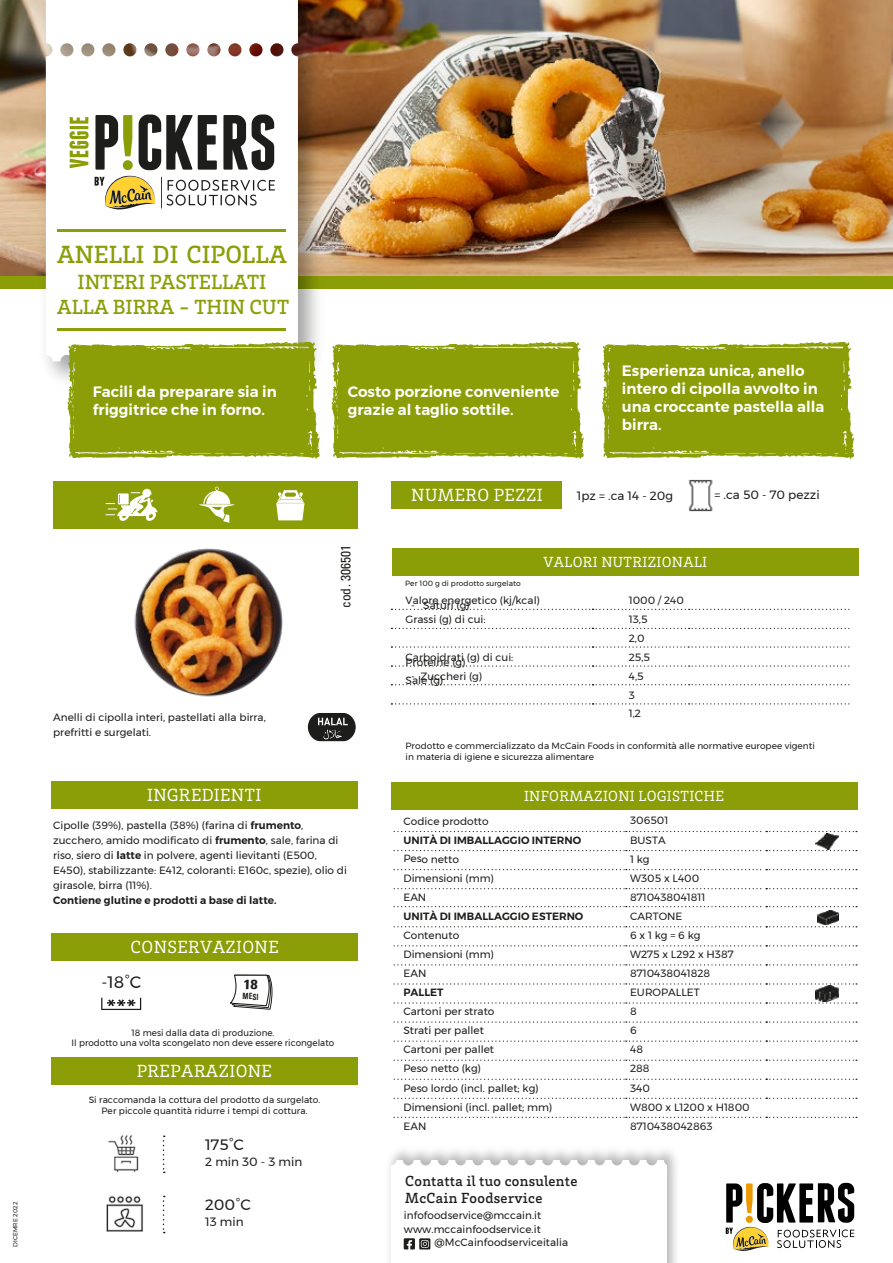
<style>
.page{position:relative;width:893px;height:1263px;background:#fff}
.page>*{position:absolute;margin:0;border:0;box-sizing:border-box;transform-origin:0 0}
.t1{font:500 25.5px "Brix Slab";color:#8b9e07}
.t2{font:500 21px/25.2px "Brix Slab";color:#8b9e07;text-align:center}
.t3{font:18px "Brix Slab";letter-spacing:.02em;color:#fff}
.t4{font:16.5px "Montserrat";color:#1d1d1b}
.t5{font:600 15px/18px "Montserrat";color:#fff}
.t6{font:15px "Brix Slab";letter-spacing:.02em;color:#fff}
.t7{font:500 15px/16.5px "Brix Slab";letter-spacing:.02em;color:#1d1d1b}
.t8{font:15px "Montserrat";color:#1d1d1b}
.t9{font:condensed 13.5px "Univers";color:#1d1d1b}
.t10{font:12px "Montserrat";color:#1d1d1b}
.t11{font:10.5px/15px "Montserrat";color:#1d1d1b}
.t12{font:600 10.5px "Montserrat";color:#1d1d1b}
.t13{font:9.15px/10.8px "Montserrat";letter-spacing:.005em;color:#1d1d1b;text-align:center}
.t14{font:9.15px/10.8px "Montserrat";letter-spacing:.005em;color:#1d1d1b;text-align:center;scale:.96 1}
.t15{font:9px/10.5px "Montserrat";color:#1d1d1b}
.t16{font:700 condensed 8.7px "Univers LT Std";color:#1d1d1b;scale:.82 1}
.t17{font:7.5px "Montserrat";color:#1d1d1b}
.t18{font:6px "Montserrat";letter-spacing:.005em;color:#1d1d1b}
.s1{font-weight:600}
</style>
<div class="page">
<div style="left:51px;top:782px;width:306px;height:27px;background:#8b9e07"></div>
<div style="left:392px;top:482px;width:170px;height:27px;background:#8b9e07"></div>
<div style="left:53px;top:481px;width:304px;height:48px;background:#8b9e07"></div>
<div style="left:392px;top:548px;width:467px;height:27px;background:#8b9e07"></div>
<div style="left:391px;top:782px;width:466px;height:27px;background:#8b9e07"></div>
<svg style="left:391px;top:609px;width:459px;height:1px"></svg>
<svg style="left:391px;top:628px;width:459px;height:1px"></svg>
<div style="left:51px;top:1057px;width:306px;height:28px;background:#8b9e07"></div>
<img style="left:688px;top:479px;width:25px;height:32px">
<svg style="left:101px;top:998px;width:40px;height:12px"></svg>
<div style="left:51px;top:933px;width:307px;height:27px;background:#8b9e07"></div>
<svg style="left:394px;top:831px;width:463px;height:1px"></svg>
<svg style="left:394px;top:850px;width:463px;height:1px"></svg>
<svg style="left:394px;top:869px;width:463px;height:1px"></svg>
<svg style="left:394px;top:888px;width:463px;height:1px"></svg>
<svg style="left:394px;top:906px;width:463px;height:1px"></svg>
<svg style="left:394px;top:926px;width:463px;height:1px"></svg>
<svg style="left:394px;top:945px;width:463px;height:1px"></svg>
<svg style="left:394px;top:964px;width:463px;height:1px"></svg>
<svg style="left:394px;top:983px;width:463px;height:1px"></svg>
<svg style="left:394px;top:1002px;width:463px;height:2px"></svg>
<svg style="left:394px;top:1021px;width:463px;height:2px"></svg>
<svg style="left:394px;top:1040px;width:463px;height:2px"></svg>
<svg style="left:394px;top:1059px;width:463px;height:2px"></svg>
<svg style="left:394px;top:1078px;width:463px;height:2px"></svg>
<svg style="left:394px;top:1098px;width:463px;height:1px"></svg>
<svg style="left:394px;top:1117px;width:463px;height:1px"></svg>
<img style="left:815px;top:833px;width:24px;height:16px">
<img style="left:818px;top:910px;width:21px;height:15px">
<img style="left:815px;top:986px;width:24px;height:16px">
<svg style="left:726px;top:1183px;width:128px;height:68px"></svg>
<svg style="left:307px;top:713px;width:49px;height:29px"></svg>
<img style="left:372px;top:0;width:521px;height:276px">
<svg style="left:391px;top:646px;width:459px;height:2px"></svg>
<svg style="left:391px;top:665px;width:459px;height:2px"></svg>
<svg style="left:391px;top:684px;width:459px;height:1px"></svg>
<svg style="left:391px;top:703px;width:459px;height:1px"></svg>
<img style="left:134px;top:548px;width:149px;height:149px">
<svg style="left:163px;top:1135px;width:2px;height:38px"></svg>
<img style="left:108px;top:1135px;width:31px;height:38px">
<svg style="left:163px;top:1196px;width:2px;height:37px"></svg>
<img style="left:106px;top:1196px;width:38px;height:36px">
<div style="left:0;top:276px;width:893px;height:13px;background:#8b9e07"></div>
<img style="left:0;top:0;width:372px;height:380px">
<svg style="left:46px;top:0;width:252px;height:361px"></svg>
<svg style="left:70px;top:131px;width:19px;height:37px"></svg>
<hr style="left:70px;top:126px;width:18px;height:3px;background:#8b9e07">
<svg style="left:70px;top:117px;width:18px;height:7px"></svg>
<hr style="left:58px;top:229px;width:228px;height:2px;background:#8b9e07">
<hr style="left:58px;top:328px;width:228px;height:2px;background:#8b9e07">
<svg style="left:95px;top:114px;width:180px;height:96px"></svg>
<svg style="left:106px;top:489px;width:51px;height:32px"></svg>
<svg style="left:199px;top:487px;width:36px;height:36px"></svg>
<svg style="left:276px;top:490px;width:29px;height:30px"></svg>
<svg style="left:391px;top:1160px;width:275px;height:90px"></svg>
<svg style="left:67px;top:342px;width:253px;height:117px;background:#94a51b"></svg>
<svg style="left:331px;top:342px;width:253px;height:117px;background:#94a51b"></svg>
<svg style="left:602px;top:342px;width:253px;height:117px;background:#94a51b"></svg>
<svg style="left:230px;top:974px;width:43px;height:36px"></svg>
<p class="t18" style="left:11px;top:1247px;width:47px;rotate:-90deg">DICEMRE 2022</p>
<h1 class="t1" style="left:57px;top:238px;width:231px">ANELLI DI CIPOLLA</h1>
<h2 class="t2" style="left:57px;top:268px;width:233px">INTERI PASTELLATI<br>ALLA BIRRA - THIN CUT</h2>
<h3 class="t5" style="left:93px;top:383px;width:185px">Facili da preparare sia in friggitrice che in forno.</h3>
<h3 class="t5" style="left:348px;top:383px;width:213px">Costo porzione conveniente grazie al taglio sottile.</h3>
<h3 class="t5" style="left:622px;top:362px;width:204px">Esperienza unica, anello intero di cipolla avvolto in una croccante pastella alla birra.</h3>
<p class="t11" style="left:53px;top:710px;width:214px">Anelli di cipolla interi, pastellati alla birra, prefritti e surgelati.</p>
<h3 class="t3" style="left:147px;top:784px;width:116px">INGREDIENTI</h3>
<p class="t9" style="left:337px;top:608px;width:64px;rotate:-90deg">cod. 306501</p>
<p class="t11" style="left:53px;top:817px;width:295px">Cipolle (39%), pastella (38%) (farina di <span class="s1">frumento</span>, zucchero, amido modificato di <span class="s1">frumento</span>, sale, farina di riso, siero di <span class="s1">latte</span> in polvere, agenti lievitanti (E500, E450), stabilizzante: E412, coloranti: E160c, spezie), olio di girasole, birra (11%).</p>
<p class="t12" style="left:53px;top:891px;width:225px">Contiene glutine e prodotti a base di latte.</p>
<h3 class="t3" style="left:130px;top:935px;width:150px">CONSERVAZIONE</h3>
<h3 class="t4" style="left:101px;top:969px;width:41px">-18°C</h3>
<p class="t16" style="left:243px;top:991px;width:21px;rotate:2deg">MESI</p>
<p class="t14" style="left:72px;top:1027px;width:275px">18 mesi dalla data di produzione.<br>Il prodotto una volta scongelato non deve essere ricongelato</p>
<h3 class="t3" style="left:137px;top:1060px;width:137px">PREPARAZIONE</h3>
<p class="t13" style="left:89px;top:1094px;width:233px">Si raccomanda la cottura del prodotto da surgelato.<br>Per piccole quantità ridurre i tempi di cottura.</p>
<h3 class="t8" style="left:205px;top:1133px;width:40px">175°C</h3>
<p class="t10" style="left:205px;top:1153px;width:99px">2 min 30 - 3 min</p>
<h3 class="t8" style="left:205px;top:1193px;width:47px">200°C</h3>
<p class="t10" style="left:205px;top:1213px;width:40px">13 min</p>
<h3 class="t3" style="left:411px;top:484px;width:133px">NUMERO PEZZI</h3>
<p class="t10" style="left:577px;top:486px;width:98px">1pz = .ca 14 - 20g</p>
<p class="t10" style="left:714px;top:485px;width:107px">= .ca 50 - 70 pezzi</p>
<p class="t17" style="left:405px;top:578px;width:117px">Per 100 g di prodotto surgelato</p>
<h3 class="t6" style="left:544px;top:552px;width:165px">VALORI NUTRIZIONALI</h3>
<p class="t11" style="left:406px;top:593px;width:136px">Valore energetico (kj/kcal)</p>
<p class="t11" style="left:629px;top:593px;width:57px">1000 / 240</p>
<p class="t11" style="left:406px;top:612px;width:82px">Grassi (g) di cui:</p>
<p class="t11" style="left:629px;top:612px;width:20px">13,5</p>
<p class="t11" style="left:411px;top:598px;width:60px">- Saturi (g)</p>
<p class="t11" style="left:629px;top:631px;width:17px">2,0</p>
<p class="t11" style="left:406px;top:649px;width:109px">Carboidrati (g) di cui:</p>
<p class="t11" style="left:629px;top:647px;width:23px;line-height:19px">25,5<br>4,5<br>3</p>
<p class="t11" style="left:406px;top:654px;width:61px">Proteine (g)</p>
<p class="t11" style="left:411px;top:669px;width:73px">- Zuccheri (g)</p>
<p class="t11" style="left:406px;top:673px;width:39px">Sale (g)</p>
<p class="t11" style="left:629px;top:706px;width:14px">1,2</p>
<p class="t15" style="left:406px;top:741px;width:411px">Prodotto e commercializzato da McCain Foods in conformità alle normative europee vigenti in materia di igiene e sicurezza alimentare</p>
<h3 class="t6" style="left:524px;top:786px;width:202px">INFORMAZIONI LOGISTICHE</h3>
<p class="t11" style="left:403px;top:813px;width:87px">Codice prodotto</p>
<p class="t11" style="left:630px;top:812px;width:40px">306501</p>
<p class="t12" style="left:403px;top:832px;width:179px">UNITÀ DI IMBALLAGGIO INTERNO</p>
<p class="t11" style="left:630px;top:832px;width:37px">BUSTA</p>
<p class="t11" style="left:404px;top:850px;width:57px;rotate:2deg">Peso netto</p>
<p class="t11" style="left:630px;top:851px;width:21px">1 kg</p>
<p class="t11" style="left:403px;top:870px;width:92px">Dimensioni (mm)</p>
<p class="t11" style="left:630px;top:870px;width:71px">W305 x L400</p>
<p class="t11" style="left:403px;top:890px;width:24px">EAN</p>
<p class="t11" style="left:630px;top:890px;width:77px">8710438041811</p>
<p class="t12" style="left:403px;top:908px;width:181px">UNITÀ DI IMBALLAGGIO ESTERNO</p>
<p class="t11" style="left:630px;top:909px;width:54px">CARTONE</p>
<p class="t11" style="left:403px;top:928px;width:57px">Contenuto</p>
<p class="t11" style="left:630px;top:928px;width:72px">6 x 1 kg = 6 kg</p>
<p class="t11" style="left:403px;top:947px;width:92px">Dimensioni (mm)</p>
<p class="t11" style="left:630px;top:947px;width:105px">W275 x L292 x H387</p>
<p class="t11" style="left:403px;top:966px;width:24px">EAN</p>
<p class="t11" style="left:630px;top:966px;width:82px">8710438041828</p>
<p class="t12" style="left:403px;top:984px;width:42px">PALLET</p>
<p class="t11" style="left:630px;top:985px;width:71px">EUROPALLET</p>
<p class="t11" style="left:403px;top:1004px;width:92px">Cartoni per strato</p>
<p class="t11" style="left:630px;top:1004px;width:8px">8</p>
<p class="t11" style="left:403px;top:1023px;width:82px">Strati per pallet</p>
<p class="t11" style="left:630px;top:1023px;width:8px">6</p>
<p class="t11" style="left:403px;top:1042px;width:92px">Cartoni per pallet</p>
<p class="t11" style="left:630px;top:1042px;width:14px">48</p>
<p class="t11" style="left:403px;top:1061px;width:79px">Peso netto (kg)</p>
<p class="t11" style="left:630px;top:1061px;width:21px">288</p>
<p class="t11" style="left:403px;top:1080px;width:137px">Peso lordo (incl. pallet; kg)</p>
<p class="t11" style="left:630px;top:1080px;width:21px">340</p>
<p class="t11" style="left:403px;top:1099px;width:150px">Dimensioni (incl. pallet; mm)</p>
<p class="t11" style="left:630px;top:1099px;width:121px">W800 x L1200 x H1800</p>
<p class="t11" style="left:403px;top:1118px;width:24px">EAN</p>
<p class="t11" style="left:630px;top:1118px;width:84px">8710438042863</p>
<h3 class="t7" style="left:405px;top:1172px;width:174px">Contatta il tuo consulente<br>McCain Foodservice</h3>
<p class="t11" style="left:404px;top:1209px;width:139px;line-height:13.5px">infofoodservice@mccain.it www.mccainfoodservice.it</p>
<p class="t11" style="left:435px;top:1235px;width:135px">@McCainfoodserviceitalia</p>
</div>
